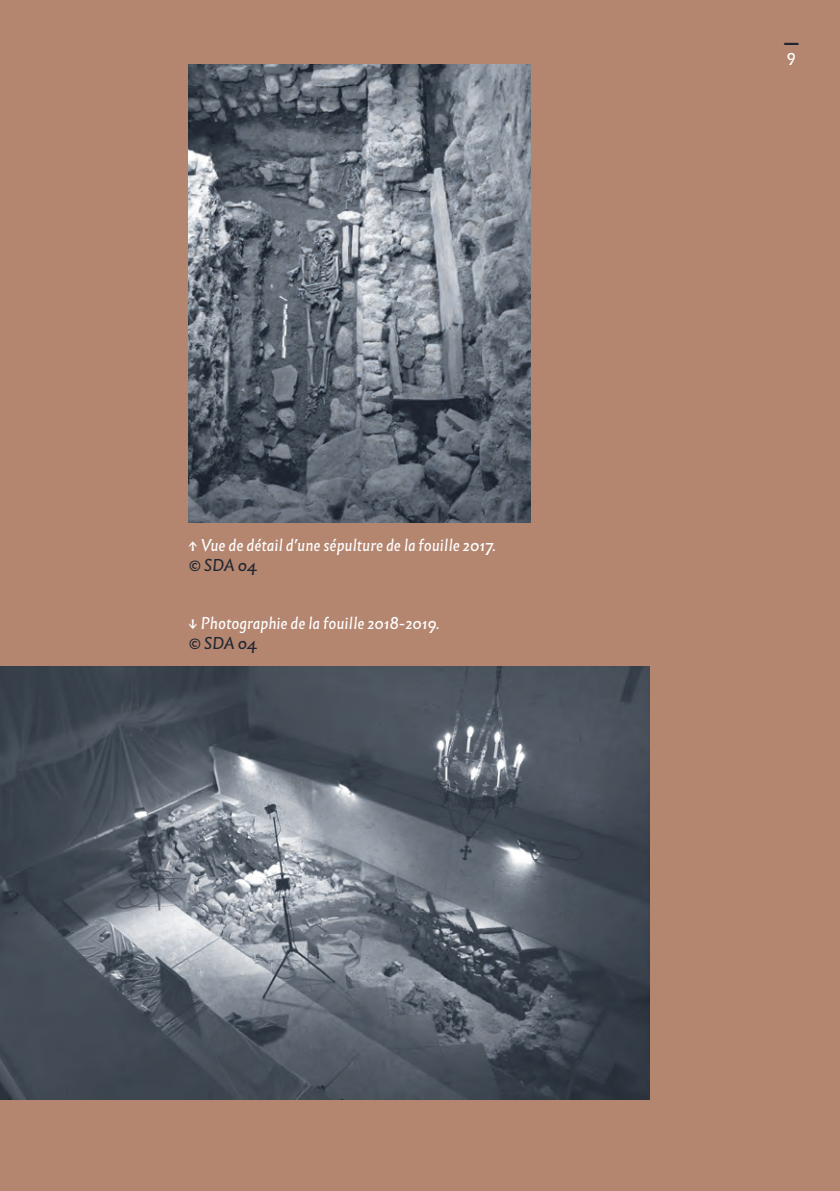
<style>
.page{position:relative;width:840px;height:1191px;background:#fff}
.page>*{position:absolute;margin:0;border:0;box-sizing:border-box;transform-origin:0 0}
.t1{font:900 20px "Source Sans Pro";color:#1f2631}
.t2{font:italic 16px "Infini";color:#fff}
.t3{font:italic 16px "Infini";letter-spacing:-.02em;color:#1f2631}
.t4{font:16px "Infini";color:#fff}
</style>
<div class="page">
<div style="left:0;top:0;width:839px;height:1191px;background:#b48670"></div>
<img style="left:0;top:666px;width:649px;height:433px">
<img style="left:188px;top:65px;width:342px;height:457px">
<p class="t2" style="left:188px;top:533px;width:309px">↑ Vue de détail d’une sépulture de la fouille 2017.</p>
<p class="t3" style="left:188px;top:553px;width:70px">© SDA 04</p>
<p class="t2" style="left:188px;top:611px;width:253px">↓ Photographie de la fouille 2018-2019.</p>
<p class="t3" style="left:188px;top:631px;width:70px">© SDA 04</p>
<p class="t1" style="left:782px;top:29px;width:17px">—</p>
<p class="t4" style="left:786px;top:43px;width:11px">9</p>
</div>
